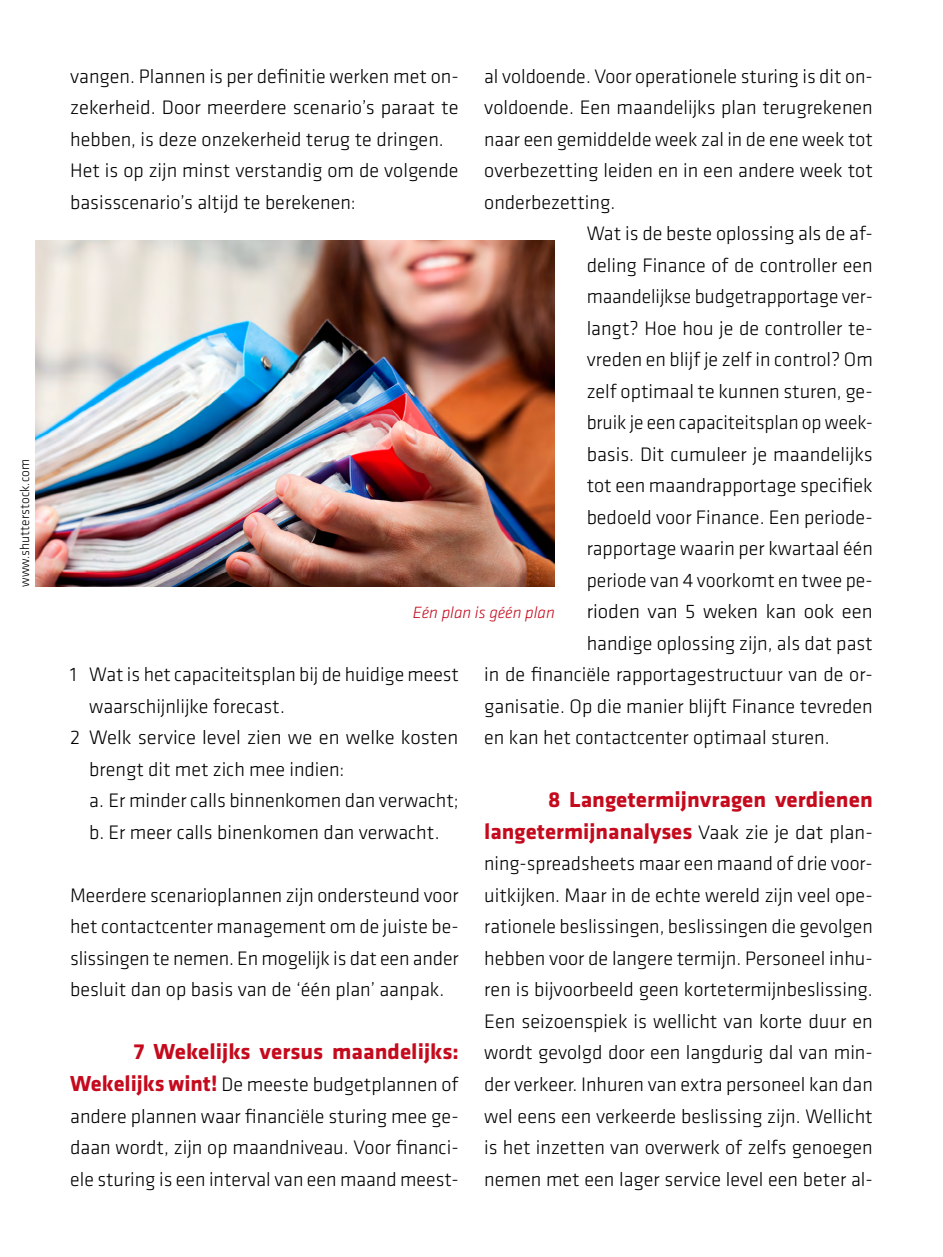
<style>
.page{position:relative;width:943px;height:1257px;background:#fff}
.page>*{position:absolute;margin:0;border:0;box-sizing:border-box;transform-origin:0 0}
.kop1{font:700 22.5px/31.5px "Klavika Basic";color:#c50a1d;text-align:right}
.tekst{font:300 20.25px/31.5px "Klavika Basic";color:#000}
.kop1-2{font:300 20.25px/31.5px "Klavika Basic";color:#000;text-align:justify}
.bijschrift{font:italic 300 16.88px "Klavika Basic";color:#c50a1d}
.foto{font:300 13.5px "Klavika Basic";color:#000}
.s1{font-weight:300;font-size:20.25px;color:#000}
.s2{font-weight:700;font-size:22.5px;color:#c50a1d}
</style>
<div class="page">
<img style="left:35px;top:240px;width:520px;height:347px">
<p class="foto" style="left:17px;top:587px;width:129px;rotate:-90deg">www.shutterstock.com</p>
<p class="kop1-2" style="left:70px;top:60px;width:390px">vangen. Plannen is per definitie werken met on&shy;zekerheid. Door meerdere scenario’s paraat te hebben, is deze onzekerheid terug te dringen.</p>
<p class="tekst" style="left:70px;top:154px;width:390px">Het is op zijn minst verstandig om de volgende basisscenario’s altijd te berekenen:</p>
<p class="kop1-2" style="left:484px;top:60px;width:390px">al voldoende. Voor operationele sturing is dit on&shy;voldoende. Een maandelijks plan terugrekenen naar een gemiddelde week zal in de ene week tot overbezetting leiden en in een andere week tot onderbezetting.</p>
<p class="tekst" style="left:586px;top:217px;width:288px">Wat is de beste oplossing als de af-</p>
<p class="tekst" style="left:586px;top:249px;width:288px">deling Finance of de controller een</p>
<p class="tekst" style="left:586px;top:280px;width:288px">maandelijkse budgetrapportage ver-</p>
<p class="tekst" style="left:586px;top:312px;width:288px">langt? Hoe hou je de controller te-</p>
<p class="tekst" style="left:586px;top:343px;width:288px">vreden en blijf je zelf in control? Om</p>
<p class="tekst" style="left:586px;top:375px;width:288px">zelf optimaal te kunnen sturen, ge-</p>
<p class="tekst" style="left:586px;top:406px;width:288px">bruik je een capaciteitsplan op week-</p>
<p class="tekst" style="left:586px;top:438px;width:288px">basis. Dit cumuleer je maandelijks</p>
<p class="tekst" style="left:586px;top:469px;width:288px">tot een maandrapportage specifiek</p>
<p class="tekst" style="left:586px;top:501px;width:288px">bedoeld voor Finance. Een periode-</p>
<p class="tekst" style="left:586px;top:532px;width:288px">rapportage waarin per kwartaal één</p>
<p class="tekst" style="left:586px;top:564px;width:288px">periode van 4 voorkomt en twee pe-</p>
<p class="tekst" style="left:586px;top:595px;width:288px">rioden van 5 weken kan ook een</p>
<p class="tekst" style="left:586px;top:627px;width:288px">handige oplossing zijn, als dat past</p>
<p class="tekst" style="left:484px;top:658px;width:390px">in de financiële rapportagestructuur van de or-</p>
<p class="tekst" style="left:484px;top:690px;width:390px">ganisatie. Op die manier blijft Finance tevreden</p>
<p class="tekst" style="left:484px;top:721px;width:347px">en kan het contactcenter optimaal sturen.</p>
<p class="bijschrift" style="left:413px;top:602px;width:143px">Eén plan is géén plan</p>
<p class="tekst" style="left:89px;top:658px;width:371px;text-indent:-19px">1 Wat is het capaciteitsplan bij de huidige meest waarschijnlijke forecast.</p>
<p class="tekst" style="left:89px;top:721px;width:370px;text-indent:-19px">2 Welk service level zien we en welke kosten brengt dit met zich mee indien:</p>
<p class="tekst" style="left:89px;top:784px;width:371px">a. Er minder calls binnenkomen dan verwacht;</p>
<p class="tekst" style="left:89px;top:816px;width:352px">b. Er meer calls binenkomen dan verwacht.</p>
<p class="kop1" style="left:484px;top:783px;width:390px">8 Langetermijnvragen verdienen langetermijnanalyses <span class="s1">Vaak zie je dat plan-</span></p>
<p class="kop1-2" style="left:484px;top:847px;width:390px">ning-spreadsheets maar een maand of drie voor&shy;uitkijken. Maar in de echte wereld zijn veel ope&shy;rationele beslissingen, beslissingen die gevolgen hebben voor de langere termijn. Personeel inhu&shy;ren is bijvoorbeeld geen kortetermijnbeslissing.<br>Een seizoenspiek is wellicht van korte duur en wordt gevolgd door een langdurig dal van min&shy;der verkeer. Inhuren van extra personeel kan dan wel eens een verkeerde beslissing zijn. Wellicht is het inzetten van overwerk of zelfs genoegen nemen met een lager service level een beter al-</p>
<p class="tekst" style="left:70px;top:879px;width:390px;text-align:justify">Meerdere scenarioplannen zijn ondersteund voor het contactcenter management om de juiste be&shy;slissingen te nemen. En mogelijk is dat een ander besluit dan op basis van de ‘één plan’ aanpak.</p>
<p class="kop1" style="left:134px;top:1035px;width:326px">7 Wekelijks versus maandelijks:</p>
<p class="kop1-2" style="left:70px;top:1068px;width:390px"><span class="s2">Wekelijks wint!</span> De meeste budgetplannen of andere plannen waar financiële sturing mee ge&shy;daan wordt, zijn op maandniveau. Voor financi&shy;ële sturing is een interval van een maand meest-</p>
</div>
